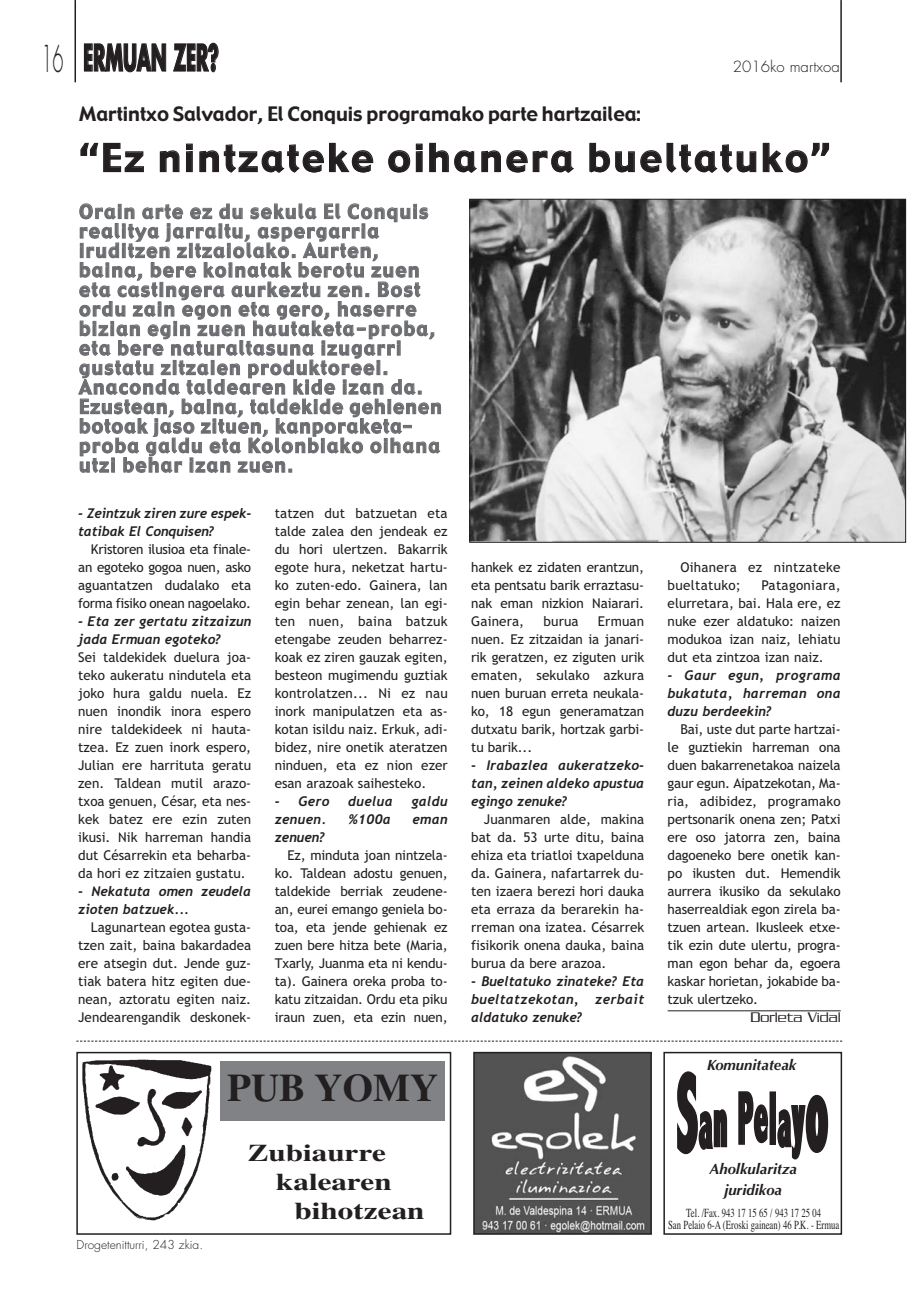
<style>
.page{position:relative;width:919px;height:1289px;background:#fff}
.page>*{position:absolute;margin:0;border:0;box-sizing:border-box;transform-origin:0 0}
.t1{font:800 condensed 76.05px "Abadi";letter-spacing:.025em;color:#231f20;scale:.4 1}
.t2{font:700 39px "Times";color:#231f20}
.t3{font:37.5px "Gadget";letter-spacing:.085em;color:#231f20}
.t4{font:700 36px "Futura";letter-spacing:-.005em;color:#231f20;scale:.5 1}
.t5{font:700 24px "Times";color:#231f20;scale:1.3 1}
.t6{font:19.5px/19.5px "Gadget";letter-spacing:.085em;color:#6c6d70;scale:.95 1}
.t7{font:19.5px "Gadget";color:#231f20}
.t8{font:300 15px "Futura";color:#231f20}
.t9{font:300 15px "Serpentine";color:#231f20}
.t10{font:italic 700 14.85px/21.1px "Optima";color:#231f20;text-align:center}
.t11{font:13.5px/18px "Trebuchet MS";color:#231f20;text-align:justify}
.t12{font:italic 700 13.5px/18px "Trebuchet";color:#231f20}
.t13{font:13.5px/18px "Trebuchet MS";letter-spacing:.02em;color:#231f20}
.t14{font:12.3px/12px "Times";color:#231f20;text-align:center;scale:.7 1}
.t15{font:300 12px "Futura";color:#231f20}
.s1{font-weight:300}
.s2{font-size:114px}
</style>
<div class="page">
<hr style="left:74px;top:1px;width:2px;height:81px;background:#231f20">
<hr style="left:840px;top:1px;width:1px;height:81px;background:#231f20">
<svg style="left:76px;top:1040px;width:766px;height:1px"></svg>
<img style="left:82px;top:1059px;width:130px;height:162px">
<div style="left:76px;top:1051px;width:375px;height:183px;border:2px solid #231f20"></div>
<div style="left:221px;top:1061px;width:224px;height:60px;background:#808285"></div>
<img style="left:476px;top:1054px;width:173px;height:177px">
<div style="left:473px;top:1051px;width:179px;height:183px;border:2px solid #231f20"></div>
<div style="left:663px;top:1051px;width:179px;height:183px;border:2px solid #231f20"></div>
<hr style="left:667px;top:1010px;width:173px;height:1px;background:#231f20">
<img style="left:471px;top:201px;width:432px;height:339px">
<div style="left:469px;top:199px;width:436px;height:343px;border:1px solid #231f20"></div>
<h3 class="t4" style="left:41px;top:41px;width:356px"><span class="s1">16</span> ERMUAN ZER?</h3>
<p class="t8" style="left:732px;top:59px;width:109px">2016ko martxoa</p>
<h3 class="t7" style="left:79px;top:106px;width:562px">Martintxo Salvador, El Conquis programako parte hartzailea:</h3>
<h3 class="t3" style="left:80px;top:143px;width:751px">“Ez nintzateke oihanera bueltatuko”</h3>
<p class="t6" style="left:79px;top:203px;width:383px">Orain arte ez du sekula El Conquis realitya jarraitu, aspergarria iruditzen zitzaiolako. Aurten, baina, bere koinatak berotu zuen eta castingera aurkeztu zen. Bost ordu zain egon eta gero, haserre bizian egin zuen hautaketa-proba, eta bere naturaltasuna izugarri gustatu zitzaien produktoreei.<br>Anaconda taldearen kide izan da.<br>Ezustean, baina, taldekide gehienen botoak jaso zituen, kanporaketa&shy;proba galdu eta Kolonbiako oihana utzi behar izan zuen.</p>
<p class="t12" style="left:78px;top:505px;width:175px">- Zeintzuk ziren zure espek&shy;tatibak El Conquisen?</p>
<p class="t11" style="left:78px;top:541px;width:174px;text-indent:13px">Kristoren ilusioa eta finale&shy;an egoteko gogoa nuen, asko aguantatzen dudalako eta forma fisiko onean nagoelako.</p>
<p class="t12" style="left:78px;top:613px;width:174px">- Eta zer gertatu zitzaizun jada Ermuan egoteko?</p>
<p class="t11" style="left:78px;top:649px;width:174px">Sei taldekidek duelura joa&shy;teko aukeratu nindutela eta joko hura galdu nuela. Ez nuen inondik inora espero nire taldekideek ni hauta&shy;tzea. Ez zuen inork espero, Julian ere harrituta geratu zen. Taldean mutil arazo&shy;txoa genuen, César, eta nes&shy;kek batez ere ezin zuten ikusi. Nik harreman handia dut Césarrekin eta beharba&shy;da hori ez zitzaien gustatu.</p>
<p class="t12" style="left:78px;top:883px;width:174px">- Nekatuta omen zeudela zioten batzuek...</p>
<p class="t11" style="left:78px;top:919px;width:174px;text-indent:13px">Lagunartean egotea gusta&shy;tzen zait, baina bakardadea ere atsegin dut. Jende guz&shy;tiak batera hitz egiten due&shy;nean, aztoratu egiten naiz.<br>Jendearengandik deskonek-</p>
<p class="t11" style="left:275px;top:505px;width:174px">tatzen dut batzuetan eta talde zalea den jendeak ez du hori ulertzen. Bakarrik egote hura, neketzat hartu&shy;ko zuten-edo. Gainera, lan egin behar zenean, lan egi&shy;ten nuen, baina batzuk etengabe zeuden beharrez&shy;koak ez ziren gauzak egiten, besteon mugimendu guztiak kontrolatzen... Ni ez nau inork manipulatzen eta as&shy;kotan isildu naiz. Erkuk, adi&shy;bidez, nire onetik ateratzen ninduen, eta ez nion ezer esan arazoak saihesteko.</p>
<p class="t12" style="left:275px;top:793px;width:56px">- Gero</p>
<p class="t12" style="left:348px;top:793px;width:46px">duelua</p>
<p class="t12" style="left:411px;top:793px;width:38px">galdu</p>
<p class="t12" style="left:275px;top:811px;width:53px">zenuen.</p>
<p class="t12" style="left:348px;top:811px;width:44px">%100a</p>
<p class="t12" style="left:412px;top:811px;width:37px">eman</p>
<p class="t12" style="left:275px;top:829px;width:52px">zenuen?</p>
<p class="t11" style="left:275px;top:847px;width:174px;text-indent:13px">Ez, minduta joan nintzela&shy;ko. Taldean adostu genuen, taldekide berriak zeudene&shy;an, eurei emango geniela bo&shy;toa, eta jende gehienak ez zuen bere hitza bete (Maria, Txarly, Juanma eta ni kendu&shy;ta). Gainera oreka proba to&shy;katu zitzaidan. Ordu eta piku iraun zuen, eta ezin nuen,</p>
<p class="t11" style="left:471px;top:559px;width:174px">hankek ez zidaten erantzun, eta pentsatu barik erraztasu&shy;nak eman nizkion Naiarari.<br>Gainera,</p>
<p class="t11" style="left:543px;top:613px;width:37px">burua</p>
<p class="t11" style="left:471px;top:613px;width:174px;text-indent:127px">Ermuan nuen. Ez zitzaidan ia janari&shy;rik geratzen, ez ziguten urik ematen, sekulako azkura nuen buruan erreta neukala&shy;ko, 18 egun generamatzan dutxatu barik, hortzak garbi&shy;tu barik...</p>
<p class="t12" style="left:471px;top:757px;width:174px;text-align:justify">- Irabazlea aukeratzeko&shy;tan, zeinen aldeko apustua egingo zenuke?</p>
<p class="t11" style="left:471px;top:811px;width:174px;text-indent:13px">Juanmaren alde, makina bat da. 53 urte ditu, baina ehiza eta triatloi txapelduna da. Gainera, nafartarrek du&shy;ten izaera berezi hori dauka eta erraza da berarekin ha&shy;rreman ona izatea. Césarrek fisikorik onena dauka, baina burua da bere arazoa.</p>
<p class="t12" style="left:471px;top:973px;width:174px;text-align:justify">- Bueltatuko zinateke? Eta bueltatzekotan, zerbait aldatuko zenuke?</p>
<p class="t13" style="left:667px;top:559px;width:174px;text-indent:13px">Oihanera ez nintzateke bueltatuko;</p>
<p class="t11" style="left:667px;top:577px;width:174px;text-indent:94px">Patagoniara, elurretara, bai. Hala ere, ez nuke ezer aldatuko: naizen modukoa izan naiz, lehiatu dut eta zintzoa izan naiz.</p>
<p class="t12" style="left:667px;top:667px;width:174px;text-align:justify">- Gaur egun, programa bukatuta, harreman ona duzu berdeekin?</p>
<p class="t11" style="left:667px;top:721px;width:174px;text-indent:13px">Bai, uste dut parte hartzai&shy;le guztiekin harreman ona duen bakarrenetakoa naizela gaur egun. Aipatzekotan, Ma&shy;ria, adibidez, programako pertsonarik onena zen; Patxi ere oso jatorra zen, baina dagoeneko bere onetik kan&shy;po ikusten dut. Hemendik aurrera ikusiko da sekulako haserrealdiak egon zirela ba&shy;tzuen artean. Ikusleek etxe&shy;tik ezin dute ulertu, progra&shy;man egon behar da, egoera kaskar horietan, jokabide ba&shy;tzuk ulertzeko.</p>
<p class="t9" style="left:750px;top:1011px;width:92px">Dorleta Vidal</p>
<p class="t10" style="left:706px;top:1055px;width:91px">Komunitateak</p>
<p class="t15" style="left:77px;top:1238px;width:128px">Drogetenitturri, 243 zkia.</p>
<h1 class="t1" style="left:677px;top:1092px;width:379px"><span class="s2">S</span>an Pelay<span class="s2">o</span></h1>
<p class="t10" style="left:709px;top:1159px;width:89px">Aholkularitza juridikoa</p>
<h2 class="t2" style="left:227px;top:1074px;width:212px">PUB YOMY</h2>
<h3 class="t5" style="left:248px;top:1145px;width:108px">Zubiaurre</h3>
<h3 class="t5" style="left:276px;top:1173px;width:90px">kalearen</h3>
<h3 class="t5" style="left:294px;top:1202px;width:102px">bihotzean</h3>
<p class="t14" style="left:668px;top:1208px;width:246px">Tel. /Fax. 943 17 15 65 / 943 17 25 04<br>San Pelaio 6-A (Eroski gainean) 46 P.K. - Ermua</p>
</div>
